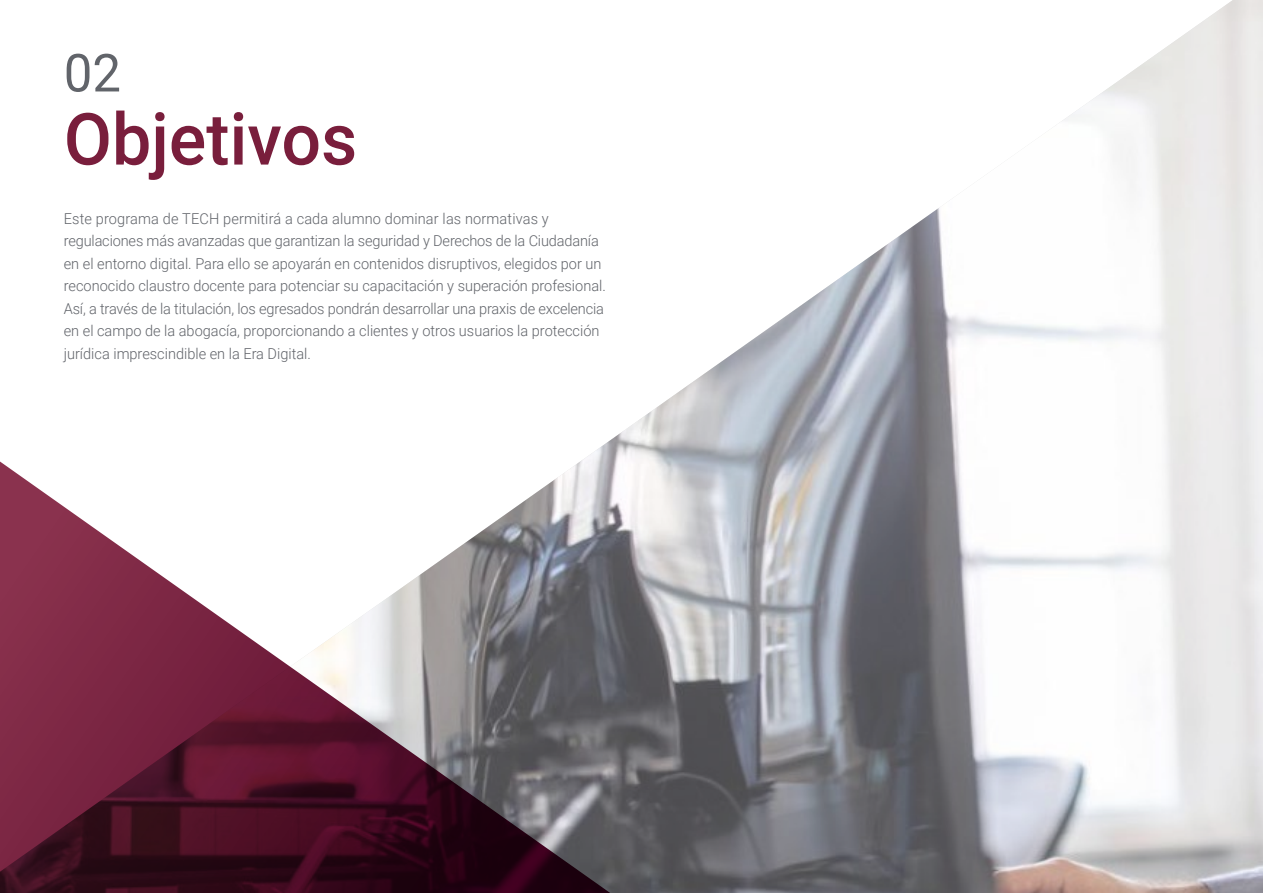
<style>
.page{position:relative;width:1263px;height:893px;background:#fff}
.page>*{position:absolute;margin:0;border:0;box-sizing:border-box;transform-origin:0 0}
.t1{font:500 72px "Roboto";color:#791e3c}
.t2{font:52.5px "Roboto";color:#61646a}
.t3{font:300 15px/22.5px "Roboto";color:#61646a}
</style>
<div class="page">
<img style="left:602px;top:0;width:661px;height:893px">
<svg style="left:0;top:446px;width:640px;height:447px"></svg>
<h2 class="t2" style="left:64px;top:36px;width:59px">02</h2>
<h1 class="t1" style="left:64px;top:89px;width:295px">Objetivos</h1>
<p class="t3" style="left:64px;top:207px;width:544px">Este programa de TECH permitirá a cada alumno dominar las normativas y regulaciones más avanzadas que garantizan la seguridad y Derechos de la Ciudadanía en el entorno digital. Para ello se apoyarán en contenidos disruptivos, elegidos por un reconocido claustro docente para potenciar su capacitación y superación profesional.<br>Así, a través de la titulación, los egresados pondrán desarrollar una praxis de excelencia en el campo de la abogacía, proporcionando a clientes y otros usuarios la protección jurídica imprescindible en la Era Digital.</p>
</div>
